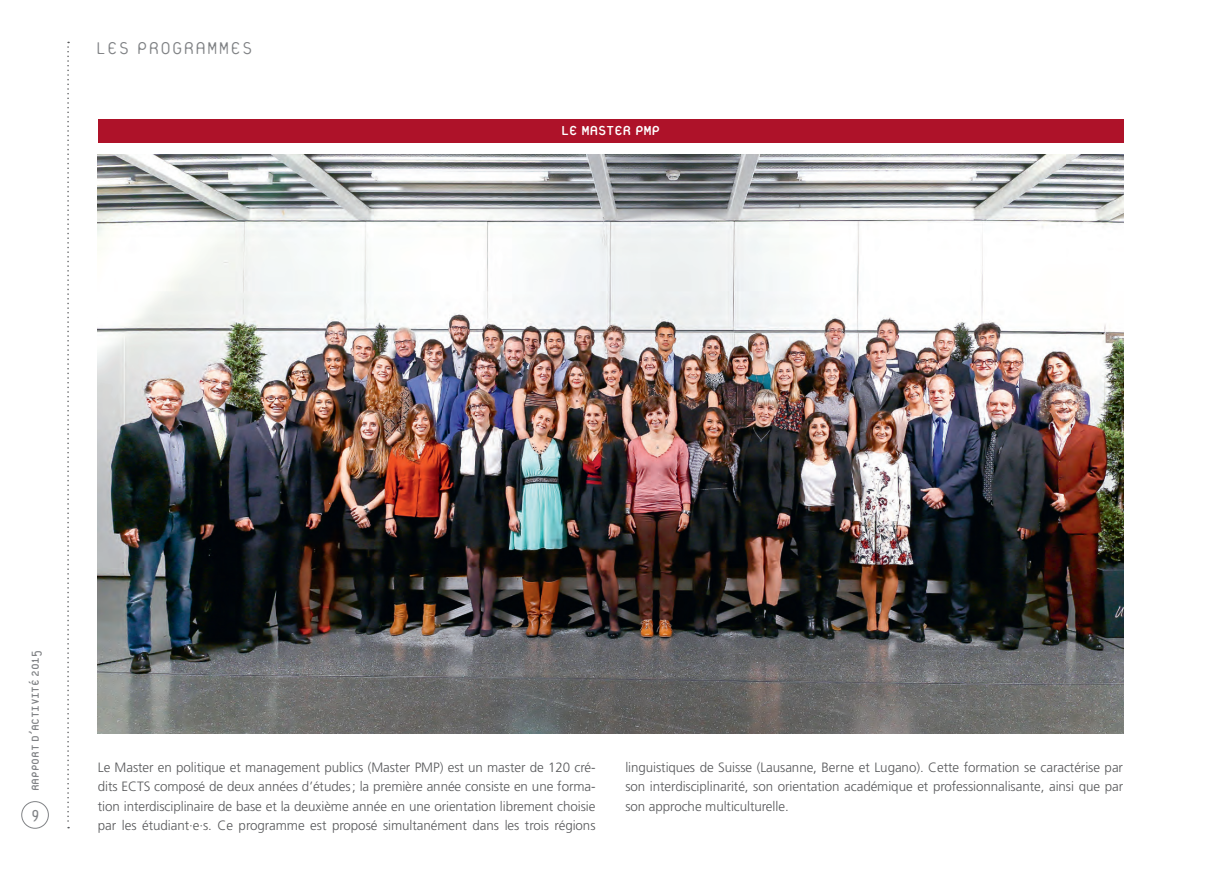
<style>
.page{position:relative;width:1221px;height:893px;background:#fff}
.page>*{position:absolute;margin:0;border:0;box-sizing:border-box;transform-origin:0 0}
.t1{font:100 25.5px "Platelet";letter-spacing:-.005em;color:#808285}
.t2{font:19.5px "Platelet";letter-spacing:-.04em;color:#fff}
.t3{font:17.25px "Platelet";color:#808285}
.t4{font:15px "Platelet";letter-spacing:-.02em;color:#808285}
.t5{font:300 13.5px/19.2px "Frutiger LT Std";letter-spacing:-.005em;color:#57585a;text-align:justify}
</style>
<div class="page">
<img style="left:98px;top:155px;width:1025px;height:579px">
<svg style="left:67px;top:42px;width:2px;height:786px"></svg>
<div style="left:21px;top:801px;width:28px;height:28px;border:1px solid #808285;border-radius:50%"></div>
<div style="left:98px;top:119px;width:1025px;height:24px;background:#ae1229"></div>
<h1 class="t1" style="left:95px;top:36px;width:160px">LES PROGRAMMES</h1>
<h2 class="t2" style="left:560px;top:122px;width:101px">LE MASTER PMP</h2>
<p class="t4" style="left:28px;top:791px;width:142px;rotate:-90deg">RAPPORT D’ACTIVITÉ 2015</p>
<p class="t3" style="left:31px;top:806px;width:9px">9</p>
<p class="t5" style="left:98px;top:758px;width:499px">Le Master en politique et management publics (Master PMP) est un master de 120 cré&shy;dits ECTS composé de deux années d’études; la première année consiste en une forma&shy;tion interdisciplinaire de base et la deuxième année en une orientation librement choisie par les étudiant∙e∙s. Ce programme est proposé simultanément dans les trois régions</p>
<p class="t5" style="left:625px;top:758px;width:499px">linguistiques de Suisse (Lausanne, Berne et Lugano). Cette formation se caractérise par son interdisciplinarité, son orientation académique et professionnalisante, ainsi que par son approche multiculturelle.</p>
</div>
